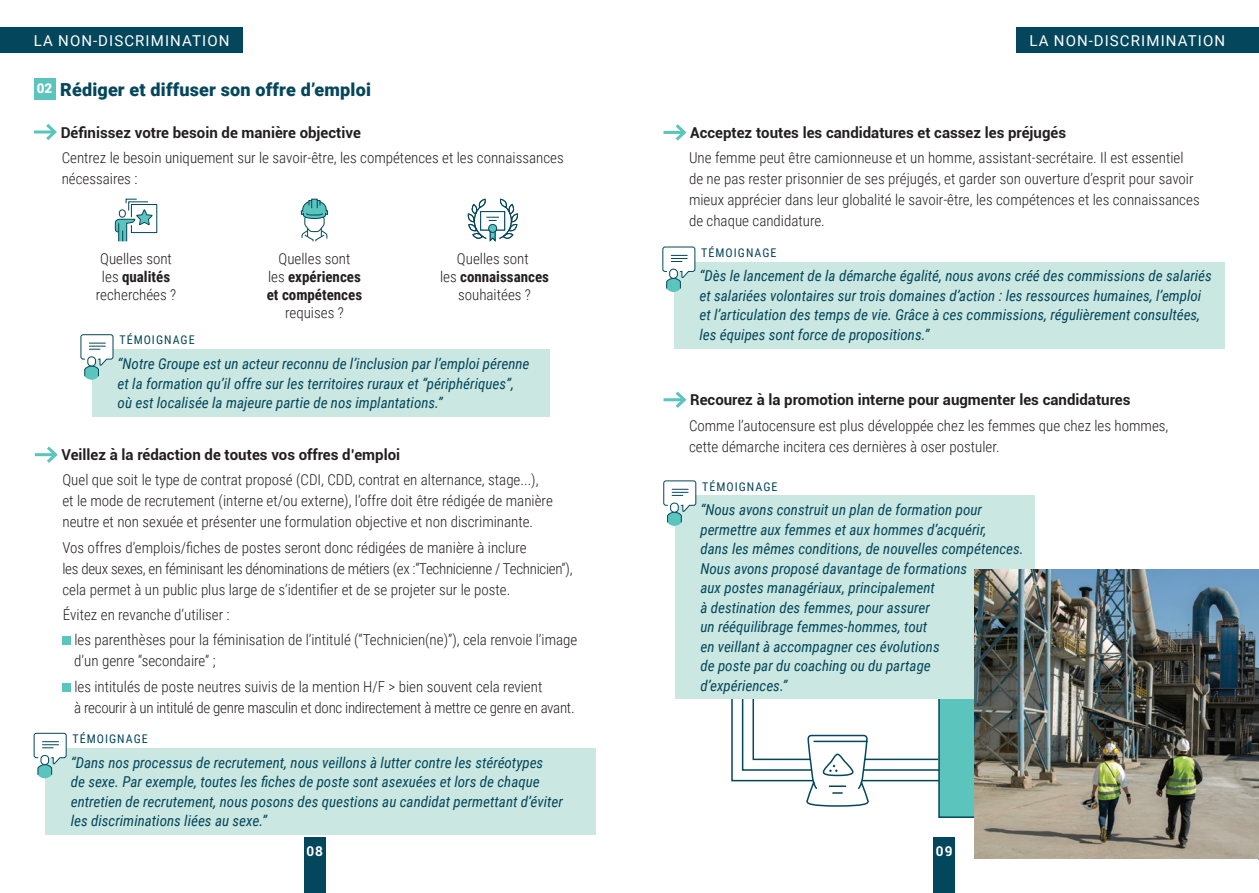
<style>
.page{position:relative;width:1259px;height:893px;background:#fff}
.page>*{position:absolute;margin:0;border:0;box-sizing:border-box;transform-origin:0 0}
.t1{font:900 18px "Roboto";letter-spacing:.01em;color:#04465b}
.t2{font:300 15px/21px "Roboto Condensed";color:#231f20}
.t3{font:italic 15px/19.5px "Roboto Condensed";color:#04465b}
.t4{font:700 15px "Roboto";color:#231f20}
.t5{font:300 15px/21px "Roboto Condensed";letter-spacing:-.02em;color:#231f20}
.t6{font:700 15px/18px "Roboto Condensed";color:#231f20;text-align:center}
.t7{font:15px "Roboto";letter-spacing:.075em;color:#fff}
.t8{font:700 13.5px "Roboto";color:#fff}
.t9{font:900 13.5px "Roboto";color:#fff}
.t10{font:12px "Roboto Condensed";letter-spacing:.085em;color:#04465b}
.s1{font-weight:700}
.s2{font-weight:300}
</style>
<div class="page">
<div style="left:938px;top:585px;width:280px;height:233px;background:#5ac4bd;border:2px solid #04465b"></div>
<div style="left:304px;top:838px;width:21px;height:55px;background:#04465b"></div>
<div style="left:933px;top:838px;width:22px;height:55px;background:#04465b"></div>
<div style="left:34px;top:78px;width:21px;height:21px;background:#5ac4bd"></div>
<hr style="left:34px;top:131px;width:21px;height:3px;background:#5ac4bd">
<svg style="left:43px;top:124px;width:14px;height:16px"></svg>
<svg style="left:115px;top:198px;width:42px;height:44px"></svg>
<svg style="left:301px;top:198px;width:27px;height:44px"></svg>
<svg style="left:468px;top:198px;width:50px;height:44px"></svg>
<div style="left:92px;top:349px;width:458px;height:68px;background:#cae7e1"></div>
<hr style="left:35px;top:453px;width:21px;height:3px;background:#5ac4bd">
<svg style="left:44px;top:446px;width:14px;height:17px"></svg>
<div style="left:62px;top:637px;width:9px;height:8px;background:#5ac4bd"></div>
<div style="left:62px;top:683px;width:9px;height:8px;background:#5ac4bd"></div>
<hr style="left:663px;top:131px;width:21px;height:3px;background:#5ac4bd">
<svg style="left:672px;top:124px;width:15px;height:17px"></svg>
<hr style="left:663px;top:398px;width:21px;height:3px;background:#5ac4bd">
<svg style="left:672px;top:391px;width:15px;height:17px"></svg>
<div style="left:0;top:28px;width:243px;height:25px;background:#04465b"></div>
<div style="left:1016px;top:28px;width:243px;height:25px;background:#04465b"></div>
<svg style="left:80px;top:334px;width:34px;height:46px"></svg>
<div style="left:88px;top:357px;width:7px;height:9px;background:#fff;border-radius:4px"></div>
<div style="left:87px;top:356px;width:9px;height:10px;border:1px solid #04465b;border-radius:4px"></div>
<div style="left:45px;top:748px;width:550px;height:87px;background:#cae7e1"></div>
<svg style="left:33px;top:732px;width:34px;height:46px"></svg>
<div style="left:41px;top:755px;width:8px;height:10px;background:#fff;border-radius:4px"></div>
<div style="left:41px;top:755px;width:8px;height:10px;border:1px solid #04465b;border-radius:4px"></div>
<div style="left:674px;top:262px;width:550px;height:86px;background:#cae7e1"></div>
<svg style="left:662px;top:246px;width:33px;height:46px"></svg>
<div style="left:669px;top:269px;width:8px;height:9px;background:#fff;border-radius:4px"></div>
<div style="left:669px;top:269px;width:8px;height:10px;border:1px solid #04465b;border-radius:4px"></div>
<div style="left:675px;top:496px;width:359px;height:203px;background:#cae7e1"></div>
<svg style="left:663px;top:480px;width:33px;height:46px"></svg>
<div style="left:670px;top:503px;width:8px;height:9px;background:#fff;border-radius:4px"></div>
<div style="left:670px;top:503px;width:8px;height:10px;border:1px solid #04465b;border-radius:4px"></div>
<img style="left:975px;top:570px;width:284px;height:289px">
<svg style="left:731px;top:699px;width:210px;height:108px"></svg>
<p class="t7" style="left:34px;top:30px;width:197px">LA NON-DISCRIMINATION</p>
<p class="t7" style="left:1029px;top:30px;width:197px">LA NON-DISCRIMINATION</p>
<p class="t9" style="left:37px;top:79px;width:17px">02</p>
<p class="t1" style="left:60px;top:77px;width:312px">Rédiger et diffuser son offre d’emploi</p>
<p class="t4" style="left:61px;top:122px;width:302px">Définissez votre besoin de manière objective</p>
<p class="t2" style="left:62px;top:146px;width:503px">Centrez le besoin uniquement sur le savoir-être, les compétences et les connaissances nécessaires :</p>
<p class="t2" style="left:96px;top:249px;width:82px;line-height:18px;text-align:center">Quelles sont les <span class="s1">qualités </span>recherchées ?</p>
<p class="t6" style="left:267px;top:249px;width:97px"><span class="s2">Quelles sont<br>les</span> expériences et compétences <span class="s2">requises ?</span></p>
<p class="t2" style="left:440px;top:249px;width:111px;line-height:18px;text-align:center">Quelles sont<br>les <span class="s1">connaissances </span>souhaitées ?</p>
<p class="t3" style="left:118px;top:353px;width:413px">“Notre Groupe est un acteur reconnu de l’inclusion par l’emploi pérenne et la formation qu’il offre sur les territoires ruraux et “périphériques”, où est localisée la majeure partie de nos implantations.”</p>
<p class="t4" style="left:61px;top:444px;width:340px">Veillez à la rédaction de toutes vos offres d’emploi</p>
<p class="t2" style="left:62px;top:469px;width:492px">Quel que soit le type de contrat proposé (CDI, CDD, contrat en alternance, stage...), et le mode de recrutement (interne et/ou externe), l’offre doit être rédigée de manière neutre et non sexuée et présenter une formulation objective et non discriminante.</p>
<p class="t2" style="left:62px;top:536px;width:511px">Vos offres d’emplois/fiches de postes seront donc rédigées de manière à inclure<br>les deux sexes, en féminisant les dénominations de métiers (ex :“Technicienne / Technicien”), cela permet à un public plus large de s’identifier et de se projeter sur le poste.</p>
<p class="t2" style="left:63px;top:604px;width:168px">Évitez en revanche d’utiliser :</p>
<p class="t2" style="left:74px;top:629px;width:504px">les parenthèses pour la féminisation de l’intitulé (“Technicien(ne)”), cela renvoie l’image d’un genre “secondaire” ;</p>
<p class="t5" style="left:74px;top:675px;width:502px">les intitulés de poste neutres suivis de la mention H/F &gt; bien souvent cela revient<br>à recourir à un intitulé de genre masculin et donc indirectement à mettre ce genre en avant.</p>
<p class="t10" style="left:119px;top:332px;width:77px">TÉMOIGNAGE</p>
<p class="t10" style="left:73px;top:730px;width:77px">TÉMOIGNAGE</p>
<p class="t3" style="left:71px;top:752px;width:493px">“Dans nos processus de recrutement, nous veillons à lutter contre les stéréotypes<br>de sexe. Par exemple, toutes les fiches de poste sont asexuées et lors de chaque entretien de recrutement, nous posons des questions au candidat permettant d’éviter les discriminations liées au sexe.”</p>
<p class="t4" style="left:690px;top:122px;width:377px">Acceptez toutes les candidatures et cassez les préjugés</p>
<p class="t2" style="left:689px;top:147px;width:512px">Une femme peut être camionneuse et un homme, assistant-secrétaire. Il est essentiel de ne pas rester prisonnier de ses préjugés, et garder son ouverture d’esprit pour savoir mieux apprécier dans leur globalité le savoir-être, les compétences et les connaissances de chaque candidature.</p>
<p class="t10" style="left:701px;top:244px;width:77px">TÉMOIGNAGE</p>
<p class="t3" style="left:699px;top:266px;width:514px">“Dès le lancement de la démarche égalité, nous avons créé des commissions de salariés et salariées volontaires sur trois domaines d’action : les ressources humaines, l’emploi et l’articulation des temps de vie. Grâce à ces commissions, régulièrement consultées, les équipes sont force de propositions.”</p>
<p class="t4" style="left:690px;top:389px;width:442px">Recourez à la promotion interne pour augmenter les candidatures</p>
<p class="t2" style="left:689px;top:414px;width:481px">Comme l’autocensure est plus développée chez les femmes que chez les hommes, cette démarche incitera ces dernières à oser postuler.</p>
<p class="t10" style="left:702px;top:478px;width:77px">TÉMOIGNAGE</p>
<p class="t3" style="left:700px;top:500px;width:325px">“Nous avons construit un plan de formation pour permettre aux femmes et aux hommes d’acquérir,<br>dans les mêmes conditions, de nouvelles compétences.<br>Nous avons proposé davantage de formations<br>aux postes managériaux, principalement<br>à destination des femmes, pour assurer<br>un rééquilibrage femmes-hommes, tout<br>en veillant à accompagner ces évolutions<br>de poste par du coaching ou du partage<br>d’expériences.”</p>
<p class="t8" style="left:306px;top:841px;width:18px">08</p>
<p class="t8" style="left:936px;top:841px;width:18px">09</p>
</div>
